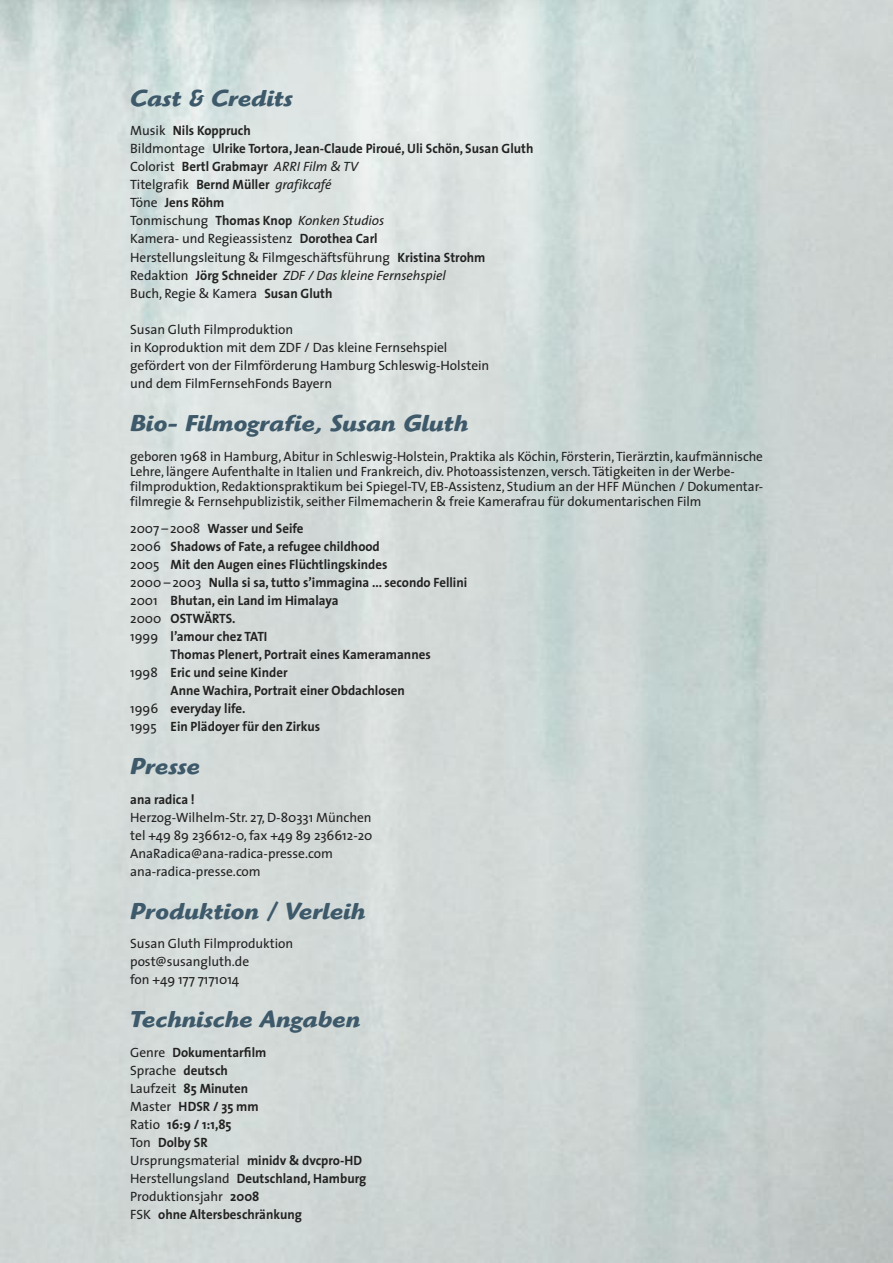
<style>
.page{position:relative;width:893px;height:1263px;background:#fff}
.page>*{position:absolute;margin:0;border:0;box-sizing:border-box;transform-origin:0 0}
.t1{font:italic 700 24px "Highlander";letter-spacing:.01em;color:#3d596a}
.t2{font:700 13.5px/18px "The Sans";color:#222221;scale:.96 1}
.t3{font:13.5px/18px "The Sans";letter-spacing:-.005em;color:#222221}
.s1{font-weight:400}
.s2{font-weight:400;font-style:italic}
</style>
<div class="page">
<h1 class="t1" style="left:130px;top:90px;width:164px">Cast &amp; Credits</h1>
<p class="t2" style="left:130px;top:123px;width:422px"><span class="s1">Musik</span> Nils Koppruch<br><span class="s1">Bildmontage</span> Ulrike Tortora, Jean-Claude Piroué, Uli Schön, Susan Gluth <span class="s1">Colorist</span> Bertl Grabmayr <span class="s2">ARRI Film &amp; TV<br></span><span class="s1">Titelgrafik</span> Bernd Müller <span class="s2">grafikcafé<br></span><span class="s1">Töne</span> Jens Röhm<br><span class="s1">Tonmischung</span> Thomas Knop <span class="s2">Konken Studios<br></span><span class="s1">Kamera- und Regieassistenz</span> Dorothea Carl<br><span class="s1">Herstellungsleitung &amp; Filmgeschäftsführung</span> Kristina Strohm <span class="s1">Redaktion</span> Jörg Schneider <span class="s2">ZDF / Das kleine Fernsehspiel<br></span><span class="s1">Buch, Regie &amp; Kamera</span> Susan Gluth</p>
<p class="t3" style="left:130px;top:322px;width:361px">Susan Gluth Filmproduktion<br>in Koproduktion mit dem ZDF / Das kleine Fernsehspiel gefördert von der Filmförderung Hamburg Schleswig-Holstein und dem FilmFernsehFonds Bayern</p>
<h1 class="t1" style="left:130px;top:415px;width:340px">Bio- Filmografie, Susan Gluth</h1>
<p class="t3" style="left:130px;top:450px;width:634px;line-height:15px">geboren 1968 in Hamburg, Abitur in Schleswig-Holstein, Praktika als Köchin, Försterin,Tierärztin, kaufmännische Lehre, längere Aufenthalte in Italien und Frankreich, div. Photoassistenzen, versch. Tätigkeiten in der Werbe&shy;filmproduktion, Redaktionspraktikum bei Spiegel-TV, EB-Assistenz, Studium an der HFF München / Dokumentar&shy;filmregie &amp; Fernsehpublizistik, seither Filmemacherin &amp; freie Kamerafrau für dokumentarischen Film</p>
<p class="t2" style="left:130px;top:520px;width:182px"><span class="s1">2007– 2008</span> Wasser und Seife</p>
<p class="t2" style="left:130px;top:538px;width:262px"><span class="s1">2006</span> Shadows of Fate, a refugee childhood</p>
<p class="t2" style="left:130px;top:556px;width:270px"><span class="s1">2005</span> Mit den Augen eines Flüchtlingskindes</p>
<p class="t2" style="left:130px;top:574px;width:353px"><span class="s1">2000 – 2003</span> Nulla si sa, tutto s’immagina ... secondo Fellini</p>
<p class="t2" style="left:130px;top:593px;width:218px"><span class="s1">2001</span> Bhutan, ein Land im Himalaya</p>
<p class="t2" style="left:130px;top:611px;width:111px"><span class="s1">2000</span> OSTWÄRTS.</p>
<p class="t2" style="left:130px;top:629px;width:144px"><span class="s1">1999</span> l’amour chez TATI</p>
<p class="t2" style="left:171px;top:647px;width:272px">Thomas Plenert, Portrait eines Kameramannes</p>
<p class="t2" style="left:130px;top:665px;width:165px"><span class="s1">1998</span> Eric und seine Kinder</p>
<p class="t2" style="left:171px;top:683px;width:246px">Anne Wachira, Portrait einer Obdachlosen</p>
<p class="t2" style="left:130px;top:701px;width:122px"><span class="s1">1996</span> everyday life.</p>
<p class="t2" style="left:130px;top:719px;width:199px"><span class="s1">1995</span> Ein Plädoyer für den Zirkus</p>
<h1 class="t1" style="left:130px;top:758px;width:71px">Presse</h1>
<p class="t2" style="left:130px;top:791px;width:69px">ana radica !</p>
<p class="t3" style="left:130px;top:809px;width:244px">Herzog-Wilhelm-Str. 27, D-80331 München tel +49 89 236612-0, fax +49 89 236612-20<br>AnaRadica@ana-radica-presse.com ana-radica-presse.com</p>
<h1 class="t1" style="left:130px;top:903px;width:237px">Produktion / Verleih</h1>
<p class="t3" style="left:130px;top:936px;width:165px">Susan Gluth Filmproduktion post@susangluth.de<br>fon +49 177 7171014</p>
<h1 class="t1" style="left:130px;top:1011px;width:232px">Technische Angaben</h1>
<p class="t2" style="left:130px;top:1044px;width:248px"><span class="s1">Genre</span> Dokumentarfilm<br><span class="s1">Sprache</span> deutsch<br><span class="s1">Laufzeit</span> 85 Minuten<br><span class="s1">Master</span> HDSR / 35 mm<br><span class="s1">Ratio</span> 16:9 / 1:1,85<br><span class="s1">Ton</span> Dolby SR<br><span class="s1">Ursprungsmaterial</span> minidv &amp; dvcpro-HD<br><span class="s1">Herstellungsland</span> Deutschland, Hamburg<br><span class="s1">Produktionsjahr</span> 2008<br><span class="s1">FSK</span> ohne Altersbeschränkung</p>
</div>
